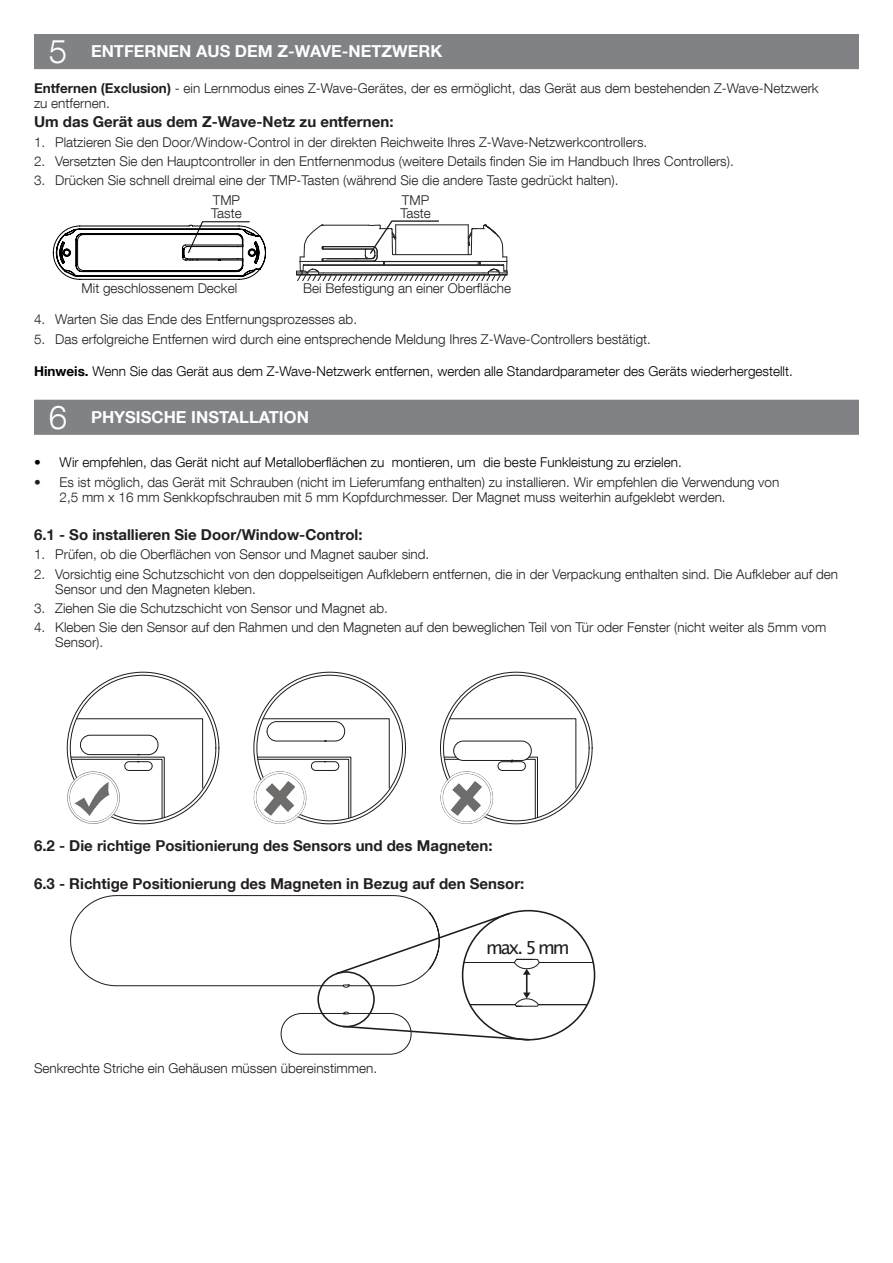
<style>
.page{position:relative;width:893px;height:1263px;background:#fff}
.page>*{position:absolute;margin:0;border:0;box-sizing:border-box;transform-origin:0 0}
.t1{font:300 33px "Helvetica Neue LT Com";color:#fff}
.t2{font:18px "Lucida Grande";color:#1f1c1a}
.titolo{font:700 16.5px "Helvetica Neue LT Com";color:#fff}
.Subchapter{font:700 15px "Helvetica Neue LT Com";color:#231f20}
.t3{font:300 13.5px/15px "Helvetica Neue LT Com";color:#231f20}
.t4{font:300 13.5px "Helvetica Neue LT Com";color:#000}
.s1{font-weight:700}
</style>
<div class="page">
<div style="left:34px;top:34px;width:825px;height:35px;background:#808285"></div>
<div style="left:34px;top:400px;width:825px;height:35px;background:#808285"></div>
<svg style="left:53px;top:221px;width:213px;height:59px"></svg>
<svg style="left:296px;top:220px;width:212px;height:61px"></svg>
<svg style="left:67px;top:672px;width:152px;height:152px"></svg>
<svg style="left:253px;top:672px;width:153px;height:152px"></svg>
<svg style="left:440px;top:672px;width:152px;height:152px"></svg>
<hr style="left:539px;top:1004px;width:48px;height:1px;background:#1f1c1a">
<hr style="left:540px;top:962px;width:53px;height:1px;background:#1f1c1a">
<svg style="left:70px;top:895px;width:471px;height:159px"></svg>
<p class="t1" style="left:49px;top:31px;width:20px">5</p>
<p class="titolo" style="left:91px;top:41px;width:353px">ENTFERNEN AUS DEM Z-WAVE-NETZWERK</p>
<p class="t3" style="left:34px;top:81px;width:786px"><span class="s1">Entfernen (Exclusion)</span> - ein Lernmodus eines Z-Wave-Gerätes, der es ermöglicht, das Gerät aus dem bestehenden Z-Wave-Netzwerk zu entfernen.</p>
<p class="Subchapter" style="left:34px;top:113px;width:361px">Um das Gerät aus dem Z-Wave-Netz zu entfernen:</p>
<p class="t3" style="left:34px;top:134px;width:615px">1. Platzieren Sie den Door/Window-Control in der direkten Reichweite Ihres Z-Wave-Netzwerkcontrollers.</p>
<p class="t3" style="left:34px;top:153px;width:701px">2. Versetzten Sie den Hauptcontroller in den Entfernenmodus (weitere Details finden Sie im Handbuch Ihres Controllers).</p>
<p class="t3" style="left:34px;top:173px;width:586px">3. Drücken Sie schnell dreimal eine der TMP-Tasten (während Sie die andere Taste gedrückt halten).</p>
<p class="t3" style="left:211px;top:193px;width:32px;line-height:13.5px">TMP<br>Taste</p>
<p class="t3" style="left:82px;top:281px;width:157px">Mit geschlossenem Deckel</p>
<p class="t3" style="left:400px;top:193px;width:32px;line-height:13.5px">TMP<br>Taste</p>
<p class="t3" style="left:303px;top:280px;width:210px">Bei Befestigung an einer Oberfläche</p>
<p class="t3" style="left:34px;top:312px;width:325px">4. Warten Sie das Ende des Entfernungsprozesses ab.</p>
<p class="t3" style="left:34px;top:331px;width:618px">5. Das erfolgreiche Entfernen wird durch eine entsprechende Meldung Ihres Z-Wave-Controllers bestätigt.</p>
<p class="t4" style="left:34px;top:363px;width:760px"><span class="s1">Hinweis.</span> Wenn Sie das Gerät aus dem Z-Wave-Netzwerk entfernen, werden alle Standardparameter des Geräts wiederhergestellt.</p>
<p class="t1" style="left:49px;top:397px;width:20px">6</p>
<p class="titolo" style="left:91px;top:407px;width:219px">PHYSISCHE INSTALLATION</p>
<p class="t4" style="left:34px;top:454px;width:649px">• Wir empfehlen, das Gerät nicht auf Metalloberflächen zu montieren, um die beste Funkleistung zu erzielen.</p>
<p class="t3" style="left:60px;top:474px;width:721px;text-indent:-26px">• Es ist möglich, das Gerät mit Schrauben (nicht im Lieferumfang enthalten) zu installieren. Wir empfehlen die Verwendung von<br>2,5 mm x 16 mm Senkkopfschrauben mit 5 mm Kopfdurchmesser. Der Magnet muss weiterhin aufgeklebt werden.</p>
<p class="Subchapter" style="left:34px;top:525px;width:330px">6.1 - So installieren Sie Door/Window-Control:</p>
<p class="t3" style="left:34px;top:547px;width:397px">1. Prüfen, ob die Oberflächen von Sensor und Magnet sauber sind.</p>
<p class="t3" style="left:55px;top:566px;width:784px;text-indent:-21px">2. Vorsichtig eine Schutzschicht von den doppelseitigen Aufklebern entfernen, die in der Verpackung enthalten sind. Die Aufkleber auf den<br>Sensor und den Magneten kleben.</p>
<p class="t3" style="left:34px;top:600px;width:355px">3. Ziehen Sie die Schutzschicht von Sensor und Magnet ab.</p>
<p class="t3" style="left:55px;top:619px;width:772px;text-indent:-21px">4. Kleben Sie den Sensor auf den Rahmen und den Magneten auf den beweglichen Teil von Tür oder Fenster (nicht weiter als 5mm vom<br>Sensor).</p>
<p class="Subchapter" style="left:34px;top:836px;width:460px">6.2 - Die richtige Positionierung des Sensors und des Magneten:</p>
<p class="Subchapter" style="left:34px;top:874px;width:492px">6.3 - Richtige Positionierung des Magneten in Bezug auf den Sensor:</p>
<p class="t3" style="left:34px;top:1061px;width:345px">Senkrechte Striche ein Gehäusen müssen übereinstimmen.</p>
<p class="t2" style="left:486px;top:937px;width:85px">max. 5 mm</p>
</div>
